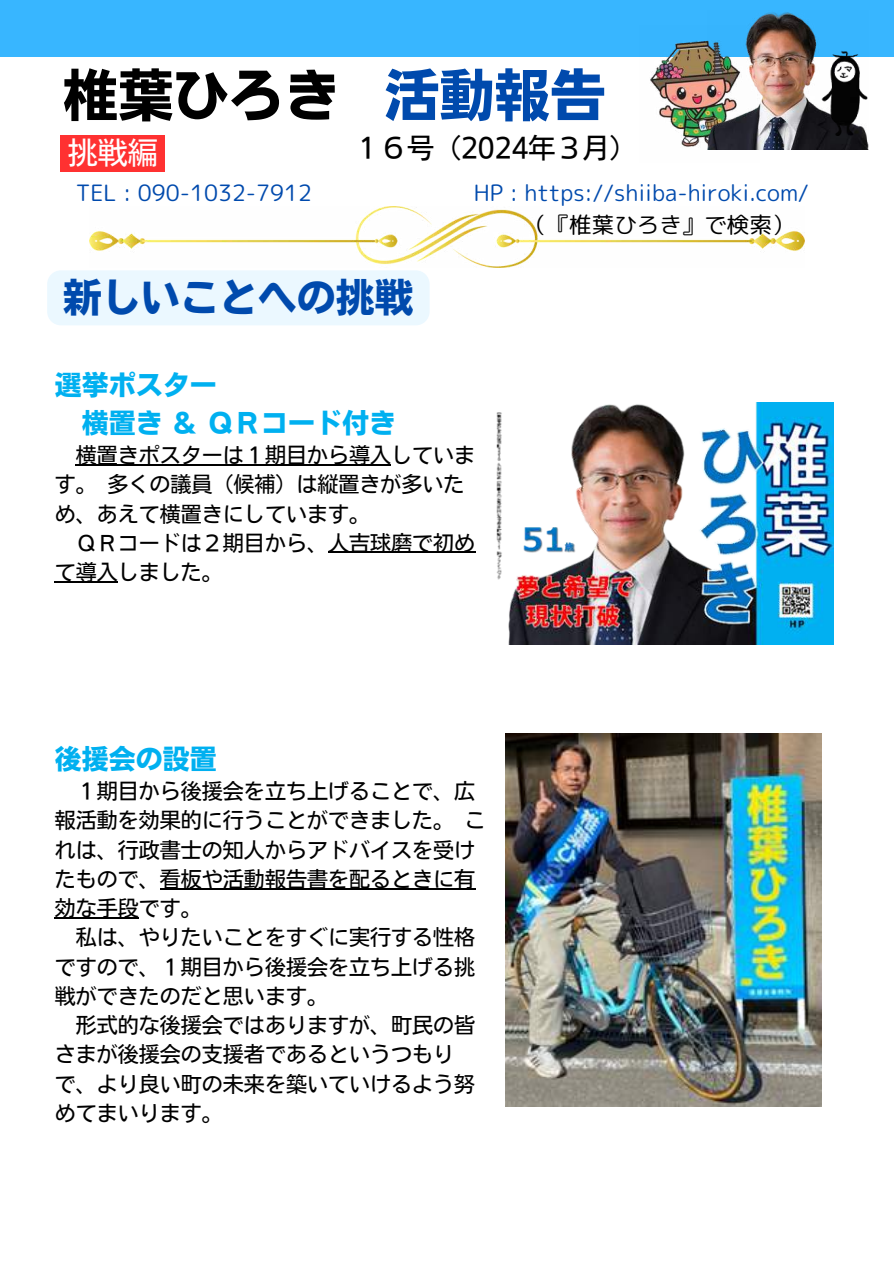
<style>
.page{position:relative;width:894px;height:1264px;background:#fff}
.page>*{position:absolute;margin:0;border:0;box-sizing:border-box;transform-origin:0 0}
.t1{font:55.35px "Nud Motoya Cedar Std W6";color:#000}
.t2{font:39px "Nud Motoya Cedar Std W6";color:#004aad}
.t3{font:30px "Nud Motoya Cedar Std W3";color:#fff}
.t4{font:27px/37.2px "Nud Motoya Cedar Std W6";color:#00b0f0}
.t5{font:27px "Nud Motoya Cedar Std W3";color:#000}
.t6{font:22.5px "rounded mplus 1 p regular";color:#004aad}
.t7{font:22.5px "rounded mplus 1 p regular";color:#000}
.t8{font:21px/29.2px "Nud Motoya Cedar Std W3";color:#000}
.s1{color:#004aad}
</style>
<div class="page">
<div style="left:0;top:0;width:893px;height:57px;background:#38b6ff"></div>
<img style="left:650px;top:41px;width:109px;height:109px">
<img style="left:707px;top:12px;width:160px;height:137px">
<img style="left:821px;top:51px;width:46px;height:84px">
<img style="left:496px;top:402px;width:337px;height:242px">
<img style="left:505px;top:733px;width:316px;height:373px">
<div style="left:47px;top:270px;width:382px;height:55px;background:#ebf8ff;border-radius:14px"></div>
<hr style="left:76px;top:464px;width:315px;height:1px;background:#000">
<hr style="left:328px;top:552px;width:147px;height:1px;background:#000">
<hr style="left:55px;top:581px;width:63px;height:1px;background:#000">
<hr style="left:160px;top:888px;width:315px;height:1px;background:#000">
<hr style="left:55px;top:917px;width:84px;height:1px;background:#000">
<div style="left:60px;top:136px;width:105px;height:36px;background:#ff3131"></div>
<img style="left:89px;top:207px;width:715px;height:60px">
<h1 class="t1" style="left:63px;top:58px;width:544px">椎葉ひろき <span class="s1">活動報告</span></h1>
<p class="t5" style="left:353px;top:130px;width:285px">１６号（2024年３月）</p>
<h3 class="t3" style="left:68px;top:132px;width:91px">挑戦編</h3>
<p class="t6" style="left:76px;top:177px;width:238px">TEL : 090-1032-7912</p>
<h2 class="t2" style="left:63px;top:271px;width:352px">新しいことへの挑戦</h2>
<p class="t6" style="left:473px;top:177px;width:336px">HP : https://shiiba-hiroki.com/</p>
<p class="t7" style="left:524px;top:208px;width:271px">（『椎葉ひろき』で検索）</p>
<p class="t4" style="left:82px;top:366px;width:315px;text-indent:-27px">選挙ポスター<br>横置き＆ＱＲコード付き</p>
<p class="t8" style="left:55px;top:439px;width:421px;text-indent:21px">横置きポスターは１期目から導入しています。多くの議員（候補）は縦置きが多いため、あえて横置きにしています。</p>
<p class="t8" style="left:55px;top:527px;width:421px;text-indent:21px">ＱＲコードは２期目から、人吉球磨で初めて導入しました。</p>
<p class="t4" style="left:55px;top:739px;width:163px">後援会の設置</p>
<p class="t8" style="left:55px;top:775px;width:432px;text-indent:21px">１期目から後援会を立ち上げることで、広報活動を効果的に行うことができました。これは、行政書士の知人からアドバイスを受けたもので、看板や活動報告書を配るときに有効な手段です。</p>
<p class="t8" style="left:55px;top:921px;width:421px;text-align:justify;text-indent:21px">私は、やりたいことをすぐに実行する性格ですので、１期目から後援会を立ち上げる挑戦ができたのだと思います。</p>
<p class="t8" style="left:55px;top:1009px;width:421px;text-indent:21px">形式的な後援会ではありますが、町民の皆さまが後援会の支援者であるというつもりで、より良い町の未来を築いていけるよう努めてまいります。</p>
</div>
